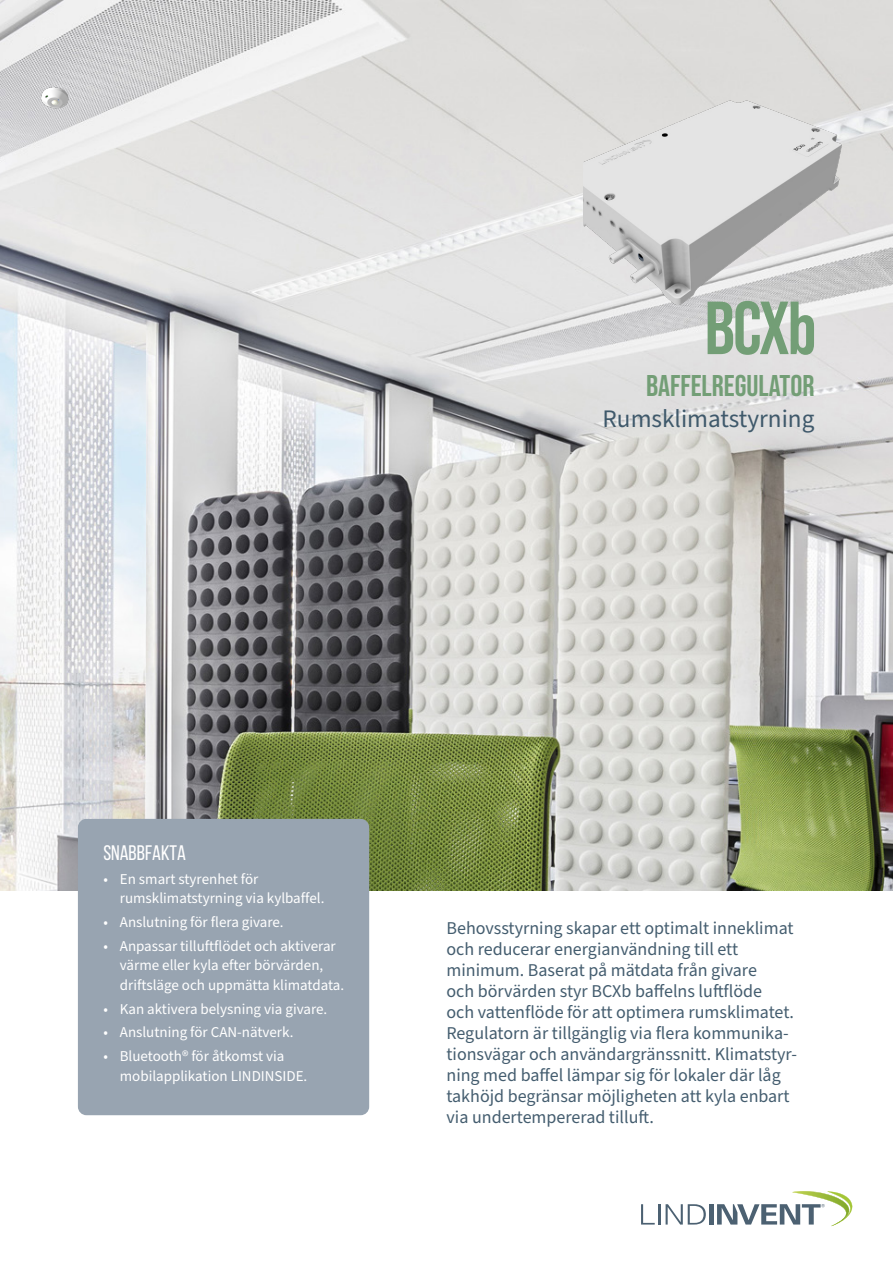
<style>
.page{position:relative;width:893px;height:1263px;background:#fff}
.page>*{position:absolute;margin:0;border:0;box-sizing:border-box;transform-origin:0 0}
.Brödtext{font:700 75px "Bebas Neue Pro";color:#739e76}
.Brödtext-2{font:700 30px "Bebas Neue Pro";color:#739e76}
.Brödtext-3{font:25.2px "Source Sans Pro";color:#3f596b}
.Rubrik_1{font:21px "Bebas Neue";color:#fff}
.Ingress{font:18px/21px "Source Sans Pro";color:#445d6f}
.t1{font:15px/19.5px "Source Sans Pro";color:#fff}
.t2{font:300 8.4px "Source Sans Pro";color:#4d6172}
</style>
<div class="page">
<img style="left:0;top:0;width:893px;height:891px">
<svg style="left:641px;top:1204px;width:14px;height:20px"></svg>
<hr style="left:658px;top:1204px;width:2px;height:20px;background:#4c6172">
<svg style="left:666px;top:1204px;width:40px;height:20px"></svg>
<div style="left:709px;top:1204px;width:5px;height:20px;background:#4c6172"></div>
<svg style="left:717px;top:1191px;width:136px;height:35px"></svg>
<img style="left:583px;top:92px;width:260px;height:215px">
<img style="left:41px;top:88px;width:27px;height:20px">
<div style="left:78px;top:819px;width:291px;height:296px;background:#98a4b1;border-radius:9px"></div>
<p class="Brödtext" style="left:704px;top:285px;width:114px">BCXb</p>
<p class="Brödtext-2" style="left:646px;top:369px;width:170px">BAFFELREGULATOR</p>
<p class="Brödtext-3" style="left:603px;top:402px;width:213px">Rumsklimatstyrning</p>
<p class="Rubrik_1" style="left:103px;top:841px;width:84px">SNABBFAKTA</p>
<p class="t1" style="left:120px;top:870px;width:206px;text-indent:-16px">• En smart styrenhet för rumsklimatstyrning via kylbaffel.</p>
<p class="t1" style="left:103px;top:913px;width:182px">• Anslutning för flera givare.</p>
<p class="t1" style="left:120px;top:937px;width:226px;text-indent:-16px">• Anpassar tilluftflödet och aktiverar värme eller kyla efter börvärden, driftsläge och uppmätta klimatdata.</p>
<p class="t1" style="left:103px;top:999px;width:225px">• Kan aktivera belysning via givare.</p>
<p class="t1" style="left:103px;top:1023px;width:192px">• Anslutning för CAN-nätverk.</p>
<p class="t1" style="left:120px;top:1047px;width:189px;text-indent:-16px">• Bluetooth® för åtkomst via mobilapplikation LINDINSIDE.</p>
<p class="Ingress" style="left:446px;top:918px;width:352px">Behovsstyrning skapar ett optimalt inneklimat och reducerar energianvändning till ett minimum. Baserat på mätdata från givare<br>och börvärden styr BCXb baffelns luftflöde<br>och vattenflöde för att optimera rumsklimatet.<br>Regulatorn är tillgänglig via flera kommunika&shy;tionsvägar och användargränssnitt. Klimatstyr&shy;ning med baffel lämpar sig för lokaler där låg takhöjd begränsar möjligheten att kyla enbart via undertempererad tilluft.</p>
<p class="t2" style="left:821px;top:1202px;width:5px">®</p>
</div>
